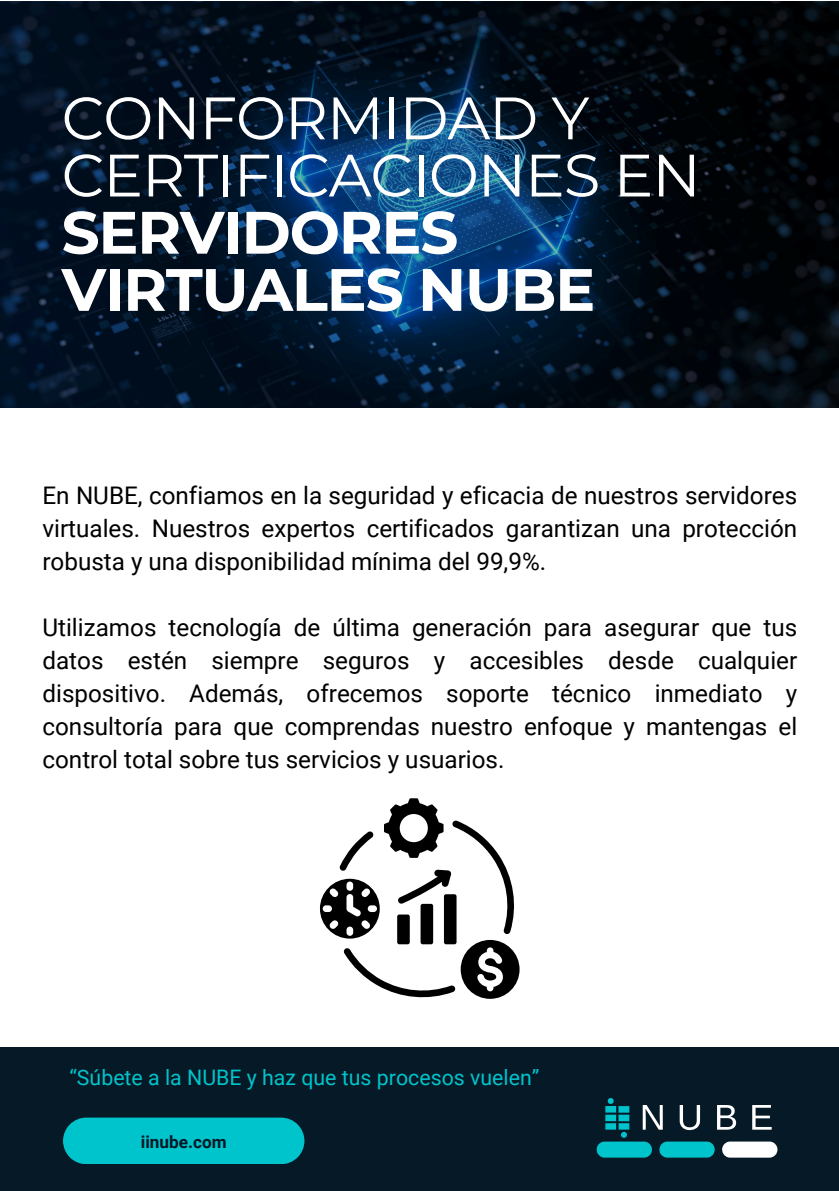
<style>
.page{position:relative;width:839px;height:1191px;background:#fff}
.page>*{position:absolute;margin:0;border:0;box-sizing:border-box;transform-origin:0 0}
.t1{font:59.6px/57.2px "Montserrat";letter-spacing:-.02em;color:#fff}
.t2{font:24.2px/33px "Roboto";color:#000;text-align:justify}
.t3{font:21.4px "Roboto";color:#00c4cc}
.t4{font:700 17.2px "Roboto";color:#051926}
.s1{font-weight:700}
</style>
<div class="page">
<svg style="left:0;top:2px;width:838px;height:405px;background:#03162b"></svg>
<svg style="left:320px;top:798px;width:199px;height:201px"></svg>
<div style="left:0;top:1047px;width:838px;height:144px;background:#051926"></div>
<div style="left:63px;top:1118px;width:241px;height:46px;background:#00c4cc"></div>
<svg style="left:596px;top:1098px;width:181px;height:60px"></svg>
<h1 class="t1" style="left:62px;top:89px;width:640px">CONFORMIDAD Y<br>CERTIFICACIONES EN<br><span class="s1">SERVIDORES<br>VIRTUALES NUBE</span></h1>
<h2 class="t2" style="left:42px;top:480px;width:756px">En NUBE, confiamos en la seguridad y eficacia de nuestros servidores virtuales. Nuestros expertos certificados garantizan una protección robusta y una disponibilidad mínima del 99,9%.</h2>
<h2 class="t2" style="left:42px;top:612px;width:756px">Utilizamos tecnología de última generación para asegurar que tus datos estén siempre seguros y accesibles desde cualquier dispositivo. Además, ofrecemos soporte técnico inmediato y consultoría para que comprendas nuestro enfoque y mantengas el control total sobre tus servicios y usuarios.</h2>
<h3 class="t3" style="left:69px;top:1065px;width:471px">“Súbete a la NUBE y haz que tus procesos vuelen”</h3>
<p class="t4" style="left:141px;top:1132px;width:87px">iinube.com</p>
</div>
